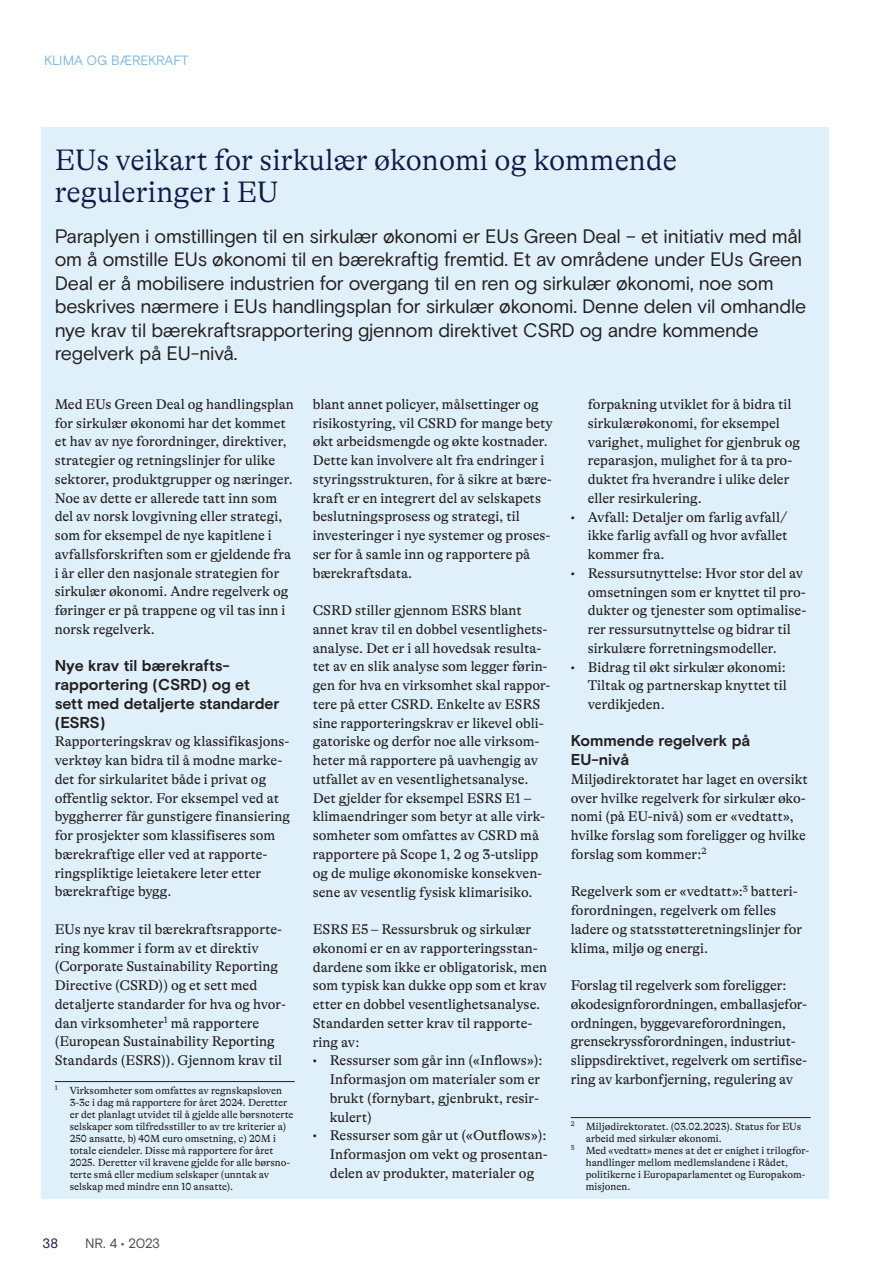
<style>
.page{position:relative;width:893px;height:1263px;background:#fff}
.page>*{position:absolute;margin:0;border:0;box-sizing:border-box;transform-origin:0 0}
.t1{font:300 30px/31.5px "GT Alpina";color:#131944}
.t2{font:19.5px/23.4px "Basis Grotesque Pro";letter-spacing:-.01em;color:#231f20}
.t3{font:700 15.75px/18.8px "Basis Grotesque Pro";color:#231f20}
.t4{font:14.25px/18.8px "GT Alpina";color:#231f20}
.t5{font:13.5px "Basis Grotesque Pro";letter-spacing:-.01em;color:#83b9e4}
.t6{font:13.5px "Basis Grotesque Pro";letter-spacing:-.03em;color:#4b4c4d}
.t7{font:13.5px "Basis Grotesque Pro";color:#131944}
.t8{font:10.5px/12px "GT Alpina";color:#231f20}
</style>
<div class="page">
<div style="left:41px;top:128px;width:788px;height:1071px;background:#dff0fa"></div>
<hr style="left:55px;top:1081px;width:240px;height:1px;background:#231f20">
<hr style="left:571px;top:1117px;width:240px;height:1px;background:#231f20">
<p class="t5" style="left:44px;top:53px;width:146px">KLIMA OG BÆREKRAFT</p>
<h1 class="t1" style="left:55px;top:144px;width:624px">EUs veikart for sirkulær økonomi og kommende reguleringer i EU</h1>
<p class="t2" style="left:55px;top:225px;width:753px">Paraplyen i omstillingen til en sirkulær økonomi er EUs Green Deal – et initiativ med mål om å omstille EUs økonomi til en bærekraftig fremtid. Et av områdene under EUs Green Deal er å mobilisere industrien for overgang til en ren og sirkulær økonomi, noe som beskrives nærmere i EUs handlingsplan for sirkulær økonomi. Denne delen vil omhandle nye krav til bærekraftsrapportering gjennom direktivet CSRD og andre kommende regelverk på EU-nivå.</p>
<p class="t4" style="left:55px;top:395px;width:241px">Med EUs Green Deal og handlingsplan for sirkulær økonomi har det kommet et hav av nye forordninger, direktiver, strategier og retningslinjer for ulike sektorer, produktgrupper og næringer.<br>Noe av dette er allerede tatt inn som del av norsk lovgivning eller strategi, som for eksempel de nye kapitlene i avfallsforskriften som er gjeldende fra i år eller den nasjonale strategien for sirkulær økonomi. Andre regelverk og føringer er på trappene og vil tas inn i norsk regelverk.</p>
<p class="t3" style="left:55px;top:657px;width:226px">Nye krav til bærekrafts&shy;rapportering (CSRD) og et sett med detaljerte standarder (ESRS)</p>
<p class="t4" style="left:55px;top:732px;width:237px">Rapporteringskrav og klassifikasjons&shy;verktøy kan bidra til å modne marke&shy;det for sirkularitet både i privat og offentlig sektor. For eksempel ved at byggherrer får gunstigere finansiering for prosjekter som klassifiseres som bærekraftige eller ved at rapporte&shy;ringspliktige leietakere leter etter bærekraftige bygg.</p>
<p class="t4" style="left:55px;top:920px;width:233px">EUs nye krav til bærekraftsrapporte&shy;ring kommer i form av et direktiv (Corporate Sustainability Reporting Directive (CSRD)) og et sett med detaljerte standarder for hva og hvor&shy;dan virksomheter<sup>1</sup> må rapportere (European Sustainability Reporting Standards (ESRS)). Gjennom krav til</p>
<p class="t8" style="left:70px;top:1084px;width:225px;text-indent:-15px"><sup>1</sup> Virksomheter som omfattes av regnskapsloven 3-3c i dag må rapportere for året 2024. Deretter er det planlagt utvidet til å gjelde alle børsnoterte selskaper som tilfredsstiller to av tre kriterier a)<br>250 ansatte, b) 40M euro omsetning, c) 20M i totale eiendeler. Disse må rapportere for året 2025. Deretter vil kravene gjelde for alle børsno&shy;terte små eller medium selskaper (unntak av selskap med mindre enn 10 ansatte).</p>
<p class="t4" style="left:588px;top:395px;width:214px">forpakning utviklet for å bidra til sirkulærøkonomi, for eksempel varighet, mulighet for gjenbruk og reparasjon, mulighet for å ta pro&shy;duktet fra hverandre i ulike deler eller resirkulering.</p>
<p class="t4" style="left:588px;top:507px;width:201px;text-align:justify;text-indent:-17px">• Avfall: Detaljer om farlig avfall/ ikke farlig avfall og hvor avfallet kommer fra.</p>
<p class="t4" style="left:588px;top:564px;width:220px;text-indent:-17px">• Ressursutnyttelse: Hvor stor del av omsetningen som er knyttet til pro&shy;dukter og tjenester som optimalise&shy;rer ressursutnyttelse og bidrar til sirkulære forretningsmodeller.</p>
<p class="t4" style="left:588px;top:657px;width:201px;text-align:justify;text-indent:-17px">• Bidrag til økt sirkulær økonomi:<br>Tiltak og partnerskap knyttet til verdikjeden.</p>
<p class="t3" style="left:571px;top:732px;width:181px">Kommende regelverk på<br>EU-nivå</p>
<p class="t4" style="left:571px;top:770px;width:239px">Miljødirektoratet har laget en oversikt over hvilke regelverk for sirkulær øko&shy;nomi (på EU-nivå) som er «vedtatt», hvilke forslag som foreligger og hvilke forslag som kommer:<sup>2</sup></p>
<p class="t4" style="left:571px;top:882px;width:233px">Regelverk som er «vedtatt»:<sup>3</sup> batteri&shy;forordningen, regelverk om felles ladere og statsstøtteretningslinjer for klima, miljø og energi.</p>
<p class="t4" style="left:571px;top:976px;width:238px">Forslag til regelverk som foreligger: økodesignforordningen, emballasjefor&shy;ordningen, byggevareforordningen, grensekryssforordningen, industriut&shy;slippsdirektivet, regelverk om sertifise&shy;ring av karbonfjerning, regulering av</p>
<p class="t8" style="left:571px;top:1120px;width:232px"><sup>2</sup> Miljødirektoratet. (03.02.2023). Status for EUs</p>
<p class="t8" style="left:586px;top:1132px;width:138px">arbeid med sirkulær økonomi.</p>
<p class="t8" style="left:571px;top:1144px;width:240px"><sup>3</sup> Med «vedtatt» menes at det er enighet i trilogfor-</p>
<p class="t8" style="left:586px;top:1156px;width:204px">handlinger mellom medlemslandene i Rådet,</p>
<p class="t8" style="left:586px;top:1168px;width:221px">politikerne i Europaparlamentet og Europakom-</p>
<p class="t8" style="left:586px;top:1180px;width:46px">misjonen.</p>
<p class="t4" style="left:313px;top:395px;width:242px">blant annet policyer, målsettinger og risikostyring, vil CSRD for mange bety økt arbeidsmengde og økte kostnader.<br>Dette kan involvere alt fra endringer i styringsstrukturen, for å sikre at bære&shy;kraft er en integrert del av selskapets beslutningsprosess og strategi, til investeringer i nye systemer og proses&shy;ser for å samle inn og rapportere på bærekraftsdata.</p>
<p class="t4" style="left:313px;top:601px;width:239px">CSRD stiller gjennom ESRS blant annet krav til en dobbel vesentlighets&shy;analyse. Det er i all hovedsak resulta&shy;tet av en slik analyse som legger førin&shy;gen for hva en virksomhet skal rappor&shy;tere på etter CSRD. Enkelte av ESRS sine rapporteringskrav er likevel obli&shy;gatoriske og derfor noe alle virksom&shy;heter må rapportere på uavhengig av utfallet av en vesentlighetsanalyse.<br>Det gjelder for eksempel ESRS E1 – klimaendringer som betyr at alle virk&shy;somheter som omfattes av CSRD må rapportere på Scope 1, 2 og 3-utslipp og de mulige økonomiske konsekven&shy;sene av vesentlig fysisk klimarisiko.</p>
<p class="t4" style="left:313px;top:920px;width:236px">ESRS E5 – Ressursbruk og sirkulær økonomi er en av rapporteringsstan&shy;dardene som ikke er obligatorisk, men som typisk kan dukke opp som et krav etter en dobbel vesentlighetsanalyse.<br>Standarden setter krav til rapporte&shy;ring av:</p>
<p class="t4" style="left:330px;top:1051px;width:214px;text-indent:-17px">• Ressurser som går inn («Inflows»):<br>Informasjon om materialer som er brukt (fornybart, gjenbrukt, resir&shy;kulert)</p>
<p class="t4" style="left:330px;top:1126px;width:219px;text-align:justify;text-indent:-17px">• Ressurser som går ut («Outflows»):<br>Informasjon om vekt og prosentan&shy;delen av produkter, materialer og</p>
<p class="t7" style="left:43px;top:1235px;width:17px">38</p>
<p class="t6" style="left:85px;top:1235px;width:77px">NR. 4 • 2023</p>
</div>
